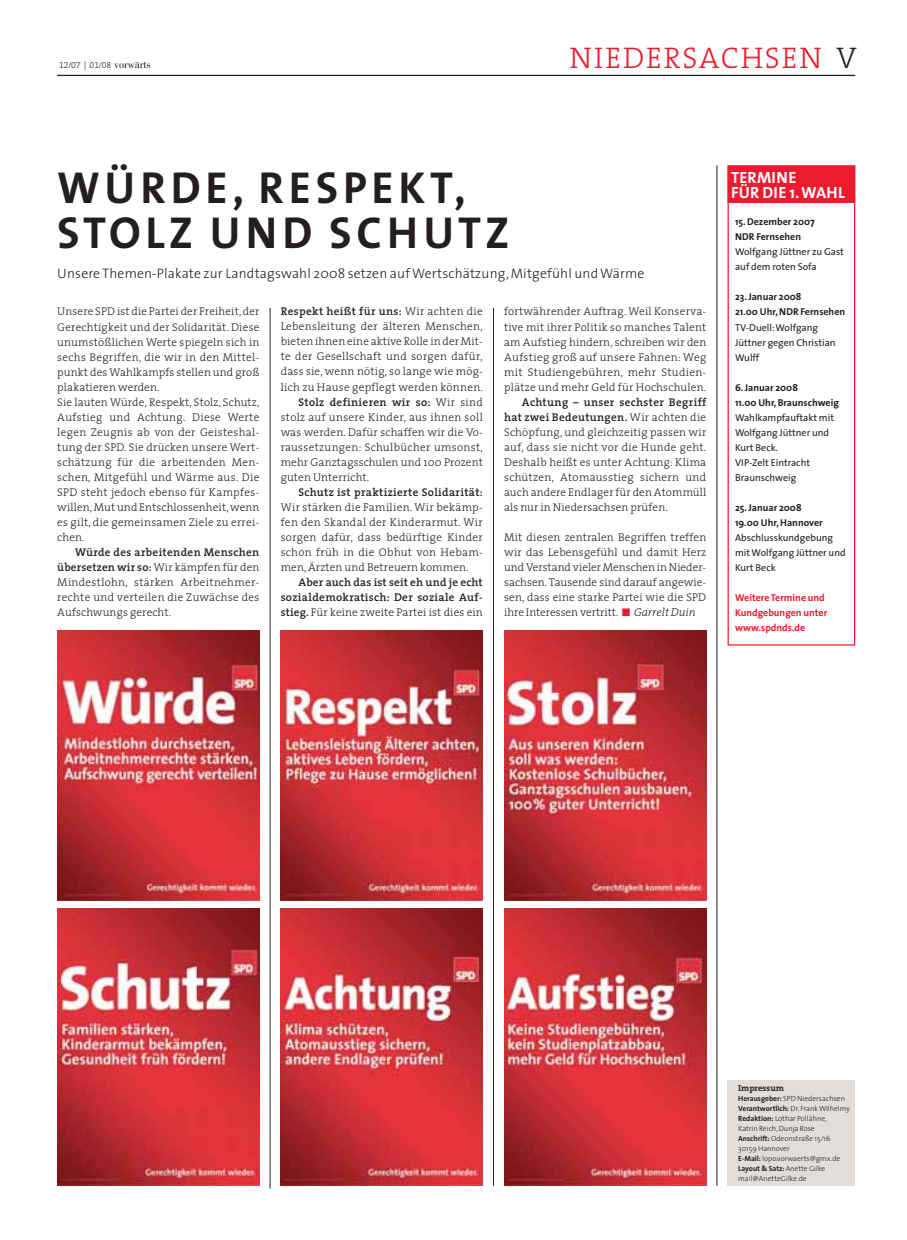
<style>
.page{position:relative;width:907px;height:1240px;background:#fff}
.page>*{position:absolute;margin:0;border:0;box-sizing:border-box;transform-origin:0 0}
.t1{font:700 45px/45px "The Sans";letter-spacing:.105em;color:#231f20}
.t2{font:30px "The Serif Light Caps";letter-spacing:.06em;color:#ed1b2f}
.t3{font:700 16.25px/15px "The Sans";letter-spacing:.01em;color:#fff}
.t4{font:300 13.75px "The Sans";letter-spacing:.01em;color:#231f20}
.t5{font:300 11.25px/15px "The Serif";letter-spacing:.02em;color:#231f20;text-align:justify}
.t6{font:600 11.25px/15px "The Serif";letter-spacing:.03em;color:#231f20;text-align:justify}
.t7{font:10px/15px "The Sans";color:#231f20}
.t8{font:700 10px/15px "The Sans";color:#231f20}
.t9{font:700 10px/15px "The Sans";color:#ed1b2f}
.t10{font:8.75px "The Serif Light Expert";color:#231f20}
.t11{font:700 8.75px "The Serif";color:#231f20}
.t12{font:300 7.5px/10px "The Sans";color:#231f20}
.s1{font-family:"Bodoni";font-size:11.25px}
.s2{color:#231f20}
.s3{font-weight:600}
.s4{font-weight:300}
.s5{color:#ed1b2f}
.s6{font-style:italic;font-size:11.38px}
.s7{font-weight:700}
</style>
<div class="page">
<hr style="left:57px;top:75px;width:797px;height:1px;background:#231f20">
<hr style="left:270px;top:308px;width:1px;height:880px;background:#231f20">
<hr style="left:493px;top:308px;width:1px;height:877px;background:#231f20">
<hr style="left:716px;top:165px;width:1px;height:1020px;background:#231f20">
<img style="left:57px;top:630px;width:202px;height:270px">
<img style="left:57px;top:908px;width:202px;height:277px">
<img style="left:280px;top:908px;width:202px;height:277px">
<img style="left:504px;top:908px;width:202px;height:277px">
<img style="left:280px;top:630px;width:202px;height:270px">
<img style="left:504px;top:630px;width:202px;height:270px">
<div style="left:727px;top:1080px;width:127px;height:105px;background:#e2dddb"></div>
<div style="left:728px;top:166px;width:126px;height:36px;background:#ed1b2f"></div>
<div style="left:727px;top:165px;width:127px;height:38px;border:1px solid #ed1b2f"></div>
<div style="left:727px;top:165px;width:127px;height:480px;border:1px solid #ed1b2f"></div>
<p class="t10" style="left:59px;top:61px;width:93px">12/07]01/08 <span class="s1">vorwärts</span></p>
<h2 class="t2" style="left:569px;top:48px;width:288px">NIEDERSACHSEN <span class="s2">V</span></h2>
<h1 class="t1" style="left:57px;top:168px;width:453px">WÜRDE, RESPEKT,<br>STOLZ UND SCHUTZ</h1>
<p class="t4" style="left:57px;top:268px;width:588px">Unsere Themen-Plakate zur Landtagswahl 2008 setzen auf Wertschätzung, Mitgefühl und Wärme</p>
<p class="t5" style="left:57px;top:305px;width:203px;text-align:left">Unsere SPD ist die Partei der Freiheit, der Gerechtigkeit und der Solidarität. Diese unumstößlichen Werte spiegeln sich in sechs Begriffen, die wir in den Mittel&shy;punkt des Wahlkampfs stellen und groß plakatieren werden.<br>Sie lauten Würde, Respekt, Stolz, Schutz, Aufstieg und Achtung. Diese Werte legen Zeugnis ab von der Geisteshal&shy;tung der SPD. Sie drücken unsere Wert&shy;schätzung für die arbeitenden Men&shy;schen, Mitgefühl und Wärme aus. Die SPD steht jedoch ebenso für Kampfes&shy;willen, Mut und Entschlossenheit, wenn es gilt, die gemeinsamen Ziele zu errei&shy;chen.</p>
<p class="t5" style="left:57px;top:545px;width:204px;text-indent:18px"><span class="s3">Würde des arbeitenden Menschen übersetzen wir so:</span> Wir kämpfen für den Mindestlohn, stärken Arbeitnehmer&shy;rechte und verteilen die Zuwächse des Aufschwungs gerecht.</p>
<p class="t6" style="left:280px;top:305px;width:203px">Respekt heißt für uns: <span class="s4">Wir achten die</span></p>
<p class="t5" style="left:280px;top:320px;width:203px">Lebensleitung der älteren Menschen,</p>
<p class="t5" style="left:280px;top:335px;width:203px">bieten ihnen eine aktive Rolle in der Mit-</p>
<p class="t5" style="left:280px;top:350px;width:203px">te der Gesellschaft und sorgen dafür,</p>
<p class="t5" style="left:280px;top:365px;width:203px">dass sie, wenn nötig, so lange wie mög-</p>
<p class="t5" style="left:280px;top:380px;width:203px">lich zu Hause gepflegt werden können.</p>
<p class="t6" style="left:298px;top:395px;width:186px">Stolz definieren wir so: <span class="s4">Wir sind</span></p>
<p class="t5" style="left:280px;top:410px;width:203px">stolz auf unsere Kinder, aus ihnen soll</p>
<p class="t5" style="left:280px;top:425px;width:203px">was werden. Dafür schaffen wir die Vo-</p>
<p class="t5" style="left:280px;top:440px;width:203px">raussetzungen: Schulbücher umsonst,</p>
<p class="t5" style="left:280px;top:455px;width:203px">mehr Ganztagsschulen und 100 Prozent</p>
<p class="t5" style="left:280px;top:470px;width:90px">guten Unterricht.</p>
<p class="t6" style="left:298px;top:485px;width:186px">Schutz ist praktizierte Solidarität:</p>
<p class="t5" style="left:280px;top:500px;width:203px">Wir stärken die Familien. Wir bekämp&shy;fen den Skandal der Kinderarmut. Wir sorgen dafür, dass bedürftige Kinder schon früh in die Obhut von Hebam&shy;men, Ärzten und Betreuern kommen.</p>
<p class="t6" style="left:280px;top:575px;width:203px;text-indent:18px">Aber auch das ist seit eh und je echt sozialdemokratisch: Der soziale Auf&shy;stieg. <span class="s4">Für keine zweite Partei ist dies ein</span></p>
<p class="t5" style="left:504px;top:305px;width:204px">fortwährender Auftrag. Weil Konserva&shy;tive mit ihrer Politik so manches Talent am Aufstieg hindern, schreiben wir den Aufstieg groß auf unsere Fahnen: Weg mit Studiengebühren, mehr Studien&shy;plätze und mehr Geld für Hochschulen.</p>
<p class="t5" style="left:504px;top:395px;width:203px;text-indent:18px"><span class="s3">Achtung – unser sechster Begriff hat zwei Bedeutungen.</span> Wir achten die Schöpfung, und gleichzeitig passen wir auf, dass sie nicht vor die Hunde geht.<br>Deshalb heißt es unter Achtung: Klima schützen, Atomausstieg sichern und auch andere Endlager für den Atommüll als nur in Niedersachsen prüfen.</p>
<p class="t5" style="left:504px;top:530px;width:203px">Mit diesen zentralen Begriffen treffen wir das Lebensgefühl und damit Herz und Verstand vieler Menschen in Nieder&shy;sachsen. Tausende sind darauf angewie&shy;sen, dass eine starke Partei wie die SPD ihre Interessen vertritt. <span class="s5">■</span> <span class="s6">Garrelt Duin</span></p>
<h3 class="t3" style="left:730px;top:171px;width:115px">TERMINE<br>FÜR DIE 1.WAHL</h3>
<p class="t8" style="left:734px;top:215px;width:81px">15. Dezember 2007<br>NDR Fernsehen</p>
<p class="t7" style="left:734px;top:245px;width:110px">Wolfgang Jüttner zu Gast auf dem roten Sofa</p>
<p class="t8" style="left:734px;top:290px;width:112px">23. Januar 2008<br>21.00 Uhr, NDR Fernsehen</p>
<p class="t7" style="left:734px;top:320px;width:102px">TV-Duell:Wolfgang<br>Jüttner gegen Christian<br>Wulff</p>
<p class="t8" style="left:734px;top:380px;width:105px">6. Januar 2008<br>11.00 Uhr, Braunschweig</p>
<p class="t7" style="left:734px;top:410px;width:100px">Wahlkampfauftakt mit<br>Wolfgang Jüttner und<br>Kurt Beck.<br>VIP-Zelt Eintracht<br>Braunschweig</p>
<p class="t8" style="left:734px;top:500px;width:89px">25. Januar 2008<br>19.00 Uhr, Hannover</p>
<p class="t7" style="left:734px;top:530px;width:112px">Abschlusskundgebung mit Wolfgang Jüttner und<br>Kurt Beck</p>
<p class="t9" style="left:734px;top:590px;width:94px">Weitere Termine und<br>Kundgebungen unter www.spdnds.de</p>
<p class="t11" style="left:738px;top:1081px;width:47px">Impressum</p>
<p class="t12" style="left:738px;top:1094px;width:113px"><span class="s7">Herausgeber:</span> SPD Niedersachsen<br><span class="s7">Verantwortlich:</span> Dr. Frank Wilhelmy<br><span class="s7">Redaktion:</span> Lothar Pollähne,<br>Katrin Reich, Dunja Rose<br><span class="s7">Anschrift:</span> Odeonstraße 15/16<br>30159 Hannover<br><span class="s7">E-Mail:</span> lopo.vorwaerts@gmx.de<br><span class="s7">Layout &amp; Satz:</span>Anette Gilke mail@AnetteGilke.de</p>
</div>
